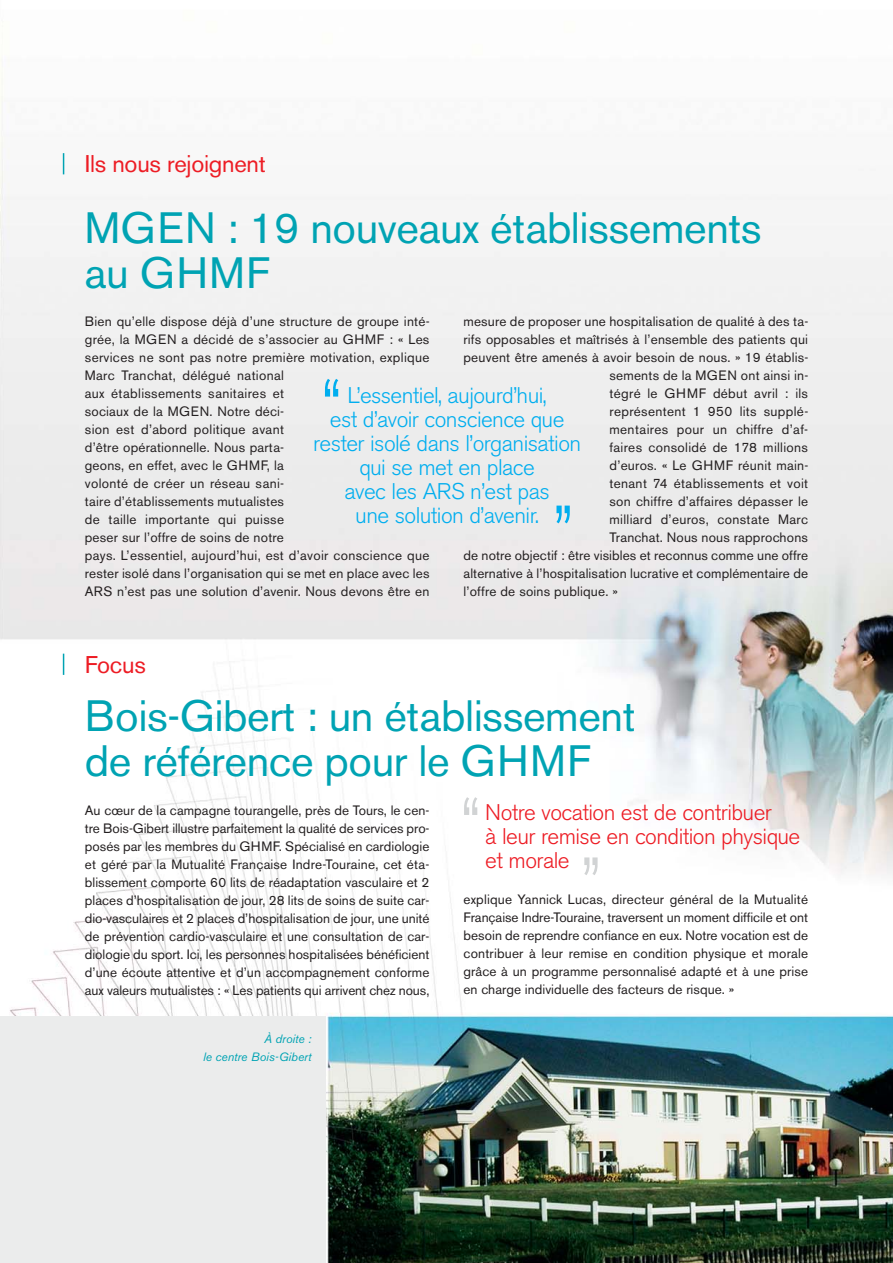
<style>
.page{position:relative;width:893px;height:1263px;background:#fff}
.page>*{position:absolute;margin:0;border:0;box-sizing:border-box;transform-origin:0 0}
.t1{font:300 64.8px "Akzidenz Grotesk BE";color:#00aeef}
.t2{font:300 64.8px "Akzidenz Grotesk BE";color:#d1d3d4}
.t3{font:43.5px/45px "Akzidenz Grotesk BE";letter-spacing:-.01em;color:#00a3b3}
.t4{font:24px "Akzidenz Grotesk BE";letter-spacing:-.01em;color:#ed1c24}
.t5{font:300 22.5px/24px "Akzidenz Grotesk BE";letter-spacing:-.025em;color:#00aeef;text-align:center}
.t6{font:300 22.5px/24px "Akzidenz Grotesk BE";letter-spacing:-.025em;color:#ed1c24}
.t7{font:13.5px/18px "Akzidenz Grotesk BE";letter-spacing:.015em;color:#231f20;text-align:justify}
.t8{font:italic 12px/18px "Akzidenz Grotesk BE";color:#00a3b3;text-align:right}
</style>
<div class="page">
<img style="left:0;top:59px;width:892px;height:1204px">
<svg style="left:63px;top:153px;width:1px;height:21px"></svg>
<svg style="left:63px;top:654px;width:1px;height:21px"></svg>
<div style="left:0;top:1016px;width:325px;height:247px;background:#ebecec"></div>
<h3 class="t4" style="left:85px;top:155px;width:182px">Ils nous rejoignent</h3>
<h2 class="t3" style="left:85px;top:210px;width:678px">MGEN : 19 nouveaux établissements au GHMF</h2>
<p class="t7" style="left:85px;top:314px;width:346px;text-align:left">Bien qu’elle dispose déjà d’une structure de groupe inté&shy;grée, la MGEN a décidé de s’associer au GHMF : « Les services ne sont pas notre première motivation, explique Marc Tranchat, délégué national<br>aux établissements sanitaires et<br>sociaux de la MGEN. Notre déci-<br>sion est d’abord politique avant<br>d’être opérationnelle. Nous parta-<br>geons, en effet, avec le GHMF, la<br>volonté de créer un réseau sani-<br>taire d’établissements mutualistes<br>de taille importante qui puisse<br>peser sur l’offre de soins de notre<br>pays. L’essentiel, aujourd’hui, est d’avoir conscience que rester isolé dans l’organisation qui se met en place avec les ARS n’est pas une solution d’avenir. Nous devons être en</p>
<p class="t7" style="left:463px;top:314px;width:346px">mesure de proposer une hospitalisation de qualité à des ta-</p>
<p class="t7" style="left:463px;top:332px;width:346px">rifs opposables et maîtrisés à l’ensemble des patients qui</p>
<p class="t7" style="left:463px;top:350px;width:346px">peuvent être amenés à avoir besoin de nous. » 19 établis-</p>
<p class="t7" style="left:609px;top:368px;width:200px">sements de la MGEN ont ainsi in-</p>
<p class="t7" style="left:609px;top:386px;width:200px">tégré le GHMF début avril : ils</p>
<p class="t7" style="left:609px;top:404px;width:200px">représentent 1 950 lits supplé-</p>
<p class="t7" style="left:609px;top:422px;width:200px">mentaires pour un chiffre d’af-</p>
<p class="t7" style="left:609px;top:440px;width:200px">faires consolidé de 178 millions</p>
<p class="t7" style="left:609px;top:458px;width:200px">d’euros. « Le GHMF réunit main-</p>
<p class="t7" style="left:609px;top:476px;width:200px">tenant 74 établissements et voit</p>
<p class="t7" style="left:609px;top:494px;width:200px">son chiffre d’affaires dépasser le</p>
<p class="t7" style="left:609px;top:512px;width:200px">milliard d’euros, constate Marc</p>
<p class="t7" style="left:609px;top:530px;width:200px">Tranchat. Nous nous rapprochons</p>
<p class="t7" style="left:463px;top:548px;width:346px">de notre objectif : être visibles et reconnus comme une offre</p>
<p class="t7" style="left:463px;top:566px;width:346px">alternative à l’hospitalisation lucrative et complémentaire de</p>
<p class="t7" style="left:463px;top:584px;width:156px">l’offre de soins publique. »</p>
<h1 class="t1" style="left:322px;top:379px;width:20px">“</h1>
<h3 class="t5" style="left:313px;top:386px;width:270px">L’essentiel, aujourd’hui,<br>est d’avoir conscience que rester isolé dans l’organisation qui se met en place<br>avec les ARS n’est pas<br>une solution d’avenir.</h3>
<h1 class="t1" style="left:572px;top:523px;width:20px;rotate:-180deg">“</h1>
<h3 class="t4" style="left:85px;top:656px;width:63px">Focus</h3>
<h2 class="t3" style="left:85px;top:698px;width:552px">Bois-Gibert : un établissement de référence pour le GHMF</h2>
<p class="t7" style="left:85px;top:802px;width:346px">Au cœur de la campagne tourangelle, près de Tours, le cen&shy;tre Bois-Gibert illustre parfaitement la qualité de services pro&shy;posés par les membres du GHMF. Spécialisé en cardiologie et géré par la Mutualité Française Indre-Touraine, cet éta&shy;blissement comporte 60 lits de réadaptation vasculaire et 2 places d’hospitalisation de jour, 28 lits de soins de suite car&shy;dio-vasculaires et 2 places d’hospitalisation de jour, une unité de prévention cardio-vasculaire et une consultation de car&shy;diologie du sport. Ici, les personnes hospitalisées bénéficient d’une écoute attentive et d’un accompagnement conforme aux valeurs mutualistes : « Les patients qui arrivent chez nous,</p>
<p class="t8" style="left:203px;top:1031px;width:110px">À droite :<br>le centre Bois-Gibert</p>
<h1 class="t2" style="left:461px;top:797px;width:20px">“</h1>
<h3 class="t6" style="left:485px;top:803px;width:316px">Notre vocation est de contribuer<br>à leur remise en condition physique et morale</h3>
<h1 class="t2" style="left:600px;top:875px;width:20px;rotate:-180deg">“</h1>
<p class="t7" style="left:463px;top:892px;width:346px">explique Yannick Lucas, directeur général de la Mutualité Française Indre-Touraine, traversent un moment difficile et ont besoin de reprendre confiance en eux. Notre vocation est de contribuer à leur remise en condition physique et morale grâce à un programme personnalisé adapté et à une prise en charge individuelle des facteurs de risque. »</p>
</div>
